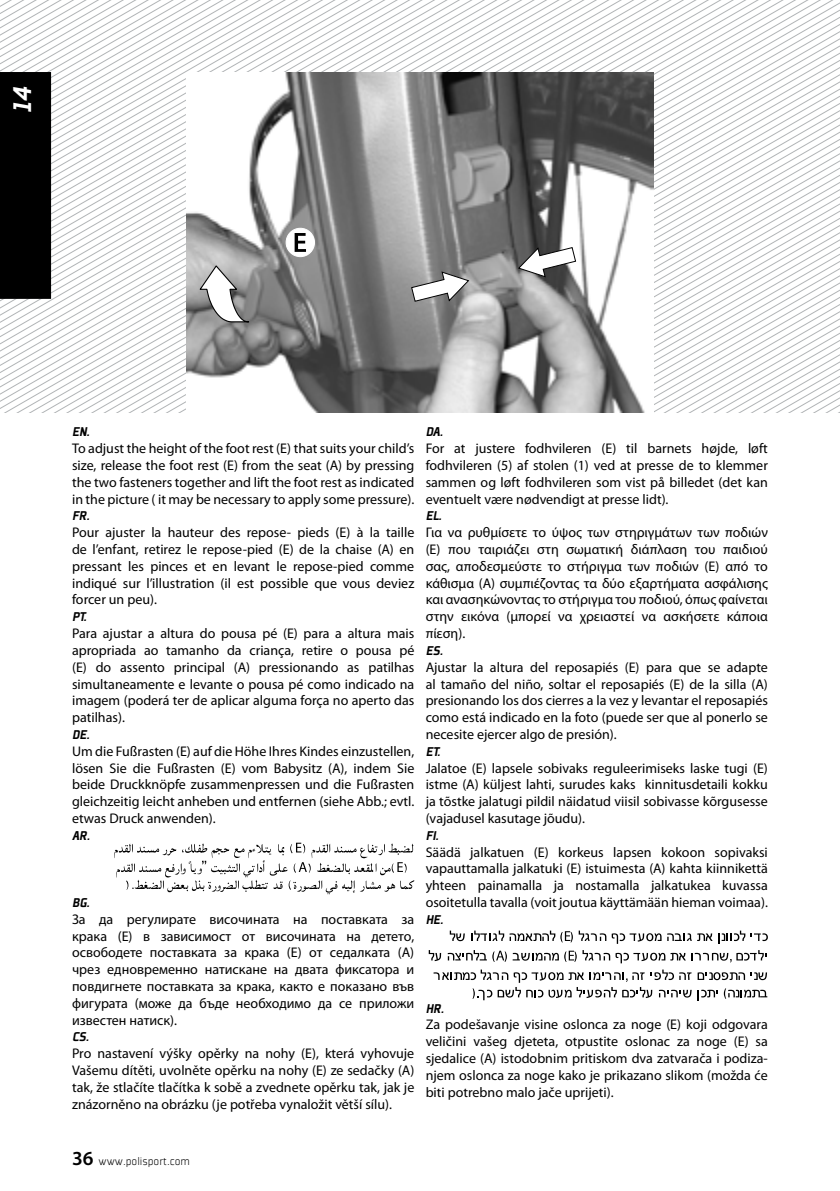
<style>
.page{position:relative;width:840px;height:1191px;background:#fff}
.page>*{position:absolute;margin:0;border:0;box-sizing:border-box;transform-origin:0 0}
.t1{font:28px "Plexes Black Italic Pro";color:#fff}
.t2{font:14px/16.8px "Myriad Pro";color:#000;text-align:justify}
.t3{font:14px "Plexes Black Italic Pro";letter-spacing:-.01em;color:#000}
.t4{font:12px "Plexes Light Pro";color:#000}
.s1{font-family:"Myriad Pro";font-weight:600;font-size:20px}
</style>
<div class="page">
<svg style="left:114px;top:842px;width:300px;height:52px"></svg>
<svg style="left:578px;top:930px;width:189px;height:14px"></svg>
<svg style="left:471px;top:930px;width:101px;height:12px"></svg>
<svg style="left:449px;top:930px;width:15px;height:11px"></svg>
<svg style="left:691px;top:950px;width:75px;height:12px"></svg>
<svg style="left:582px;top:950px;width:103px;height:13px"></svg>
<svg style="left:564px;top:950px;width:12px;height:12px"></svg>
<svg style="left:512px;top:953px;width:46px;height:7px"></svg>
<svg style="left:492px;top:950px;width:14px;height:12px"></svg>
<svg style="left:447px;top:950px;width:39px;height:10px"></svg>
<svg style="left:428px;top:950px;width:13px;height:11px"></svg>
<svg style="left:750px;top:972px;width:16px;height:8px"></svg>
<svg style="left:697px;top:972px;width:47px;height:8px"></svg>
<svg style="left:723px;top:988px;width:43px;height:10px"></svg>
<svg style="left:697px;top:989px;width:20px;height:11px"></svg>
<svg style="left:433px;top:969px;width:258px;height:31px"></svg>
<svg style="left:0;top:0;width:839px;height:412px"></svg>
<img style="left:186px;top:72px;width:467px;height:340px">
<div style="left:0;top:72px;width:51px;height:227px;background:#000"></div>
<div style="left:286px;top:228px;width:28px;height:29px;background:#fff;border-radius:50%"></div>
<div style="left:285px;top:228px;width:30px;height:29px;border:1px solid #fff;border-radius:50%"></div>
<svg style="left:294px;top:233px;width:12px;height:19px"></svg>
<svg style="left:410px;top:271px;width:59px;height:31px"></svg>
<svg style="left:517px;top:246px;width:59px;height:32px"></svg>
<svg style="left:198px;top:264px;width:52px;height:59px"></svg>
<h1 class="t1" style="left:4px;top:113px;width:28px;rotate:-90deg">14</h1>
<p class="t3" style="left:72px;top:423px;width:19px">EN.</p>
<p class="t2" style="left:72px;top:440px;width:343px">To adjust the height of the foot rest (E) that suits your child’s size, release the foot rest (E) from the seat (A) by pressing the two fasteners together and lift the foot rest as indicated in the picture ( it may be necessary to apply some pressure).</p>
<p class="t3" style="left:72px;top:507px;width:19px">FR.</p>
<p class="t2" style="left:72px;top:524px;width:343px">Pour ajuster la hauteur des repose- pieds (E) à la taille de l’enfant, retirez le repose-pied (E) de la chaise (A) en pressant les pinces et en levant le repose-pied comme indiqué sur l’illustration (il est possible que vous deviez forcer un peu).</p>
<p class="t3" style="left:72px;top:607px;width:16px">PT.</p>
<p class="t2" style="left:72px;top:625px;width:343px">Para ajustar a altura do pousa pé (E) para a altura mais apropriada ao tamanho da criança, retire o pousa pé (E) do assento principal (A) pressionando as patilhas simultaneamente e levante o pousa pé como indicado na imagem (poderá ter de aplicar alguma força no aperto das patilhas).</p>
<p class="t3" style="left:72px;top:725px;width:19px">DE.</p>
<p class="t2" style="left:72px;top:742px;width:343px">Um die Fußrasten (E) auf die Höhe Ihres Kindes einzustellen, lösen Sie die Fußrasten (E) vom Babysitz (A), indem Sie beide Druckknöpfe zusammenpressen und die Fußrasten gleichzeitig leicht anheben und entfernen (siehe Abb.; evtl. etwas Druck anwenden).</p>
<p class="t3" style="left:72px;top:826px;width:19px">AR.</p>
<p class="t3" style="left:72px;top:893px;width:19px">BG.</p>
<p class="t2" style="left:72px;top:910px;width:343px">За да регулирате височината на поставката за крака (Е) в зависимост от височината на детето, освободете поставката за крака (Е) от седалката (А) чрез едновременно натискане на двата фиксатора и повдигнете поставката за крака, както е показано във фигурата (може да бъде необходимо да се приложи известен натиск).</p>
<p class="t3" style="left:72px;top:1027px;width:18px">CS.</p>
<p class="t2" style="left:72px;top:1045px;width:343px">Pro nastavení výšky opěrky na nohy (E), která vyhovuje Vašemu dítěti, uvolněte opěrku na nohy (E) ze sedačky (A) tak, že stlačíte tlačítka k sobě a zvednete opěrku tak, jak je znázorněno na obrázku (je potřeba vynaložit větší sílu).</p>
<p class="t3" style="left:425px;top:423px;width:19px">DA.</p>
<p class="t2" style="left:425px;top:440px;width:343px">For at justere fodhvileren (E) til barnets højde, løft fodhvileren (5) af stolen (1) ved at presse de to klemmer sammen og løft fodhvileren som vist på billedet (det kan eventuelt være nødvendigt at presse lidt).</p>
<p class="t3" style="left:425px;top:507px;width:18px">EL.</p>
<p class="t2" style="left:425px;top:524px;width:343px">Για να ρυθμίσετε το ύψος των στηριγμάτων των ποδιών (Ε) που ταιριάζει στη σωματική διάπλαση του παιδιού σας, αποδεσμεύστε το στήριγμα των ποδιών (E) από το κάθισμα (A) συμπιέζοντας τα δύο εξαρτήματα ασφάλισης και ανασηκώνοντας το στήριγμα του ποδιού, όπως φαίνεται στην εικόνα (μπορεί να χρειαστεί να ασκήσετε κάποια πίεση).</p>
<p class="t3" style="left:425px;top:641px;width:19px">ES.</p>
<p class="t2" style="left:425px;top:658px;width:343px">Ajustar la altura del reposapiés (E) para que se adapte al tamaño del niño, soltar el reposapiés (E) de la silla (A) presionando los dos cierres a la vez y levantar el reposapiés como está indicado en la foto (puede ser que al ponerlo se necesite ejercer algo de presión).</p>
<p class="t3" style="left:425px;top:742px;width:16px">ET.</p>
<p class="t2" style="left:425px;top:759px;width:343px">Jalatoe (E) lapsele sobivaks reguleerimiseks laske tugi (E) istme (A) küljest lahti, surudes kaks kinnitusdetaili kokku ja tõstke jalatugi pildil näidatud viisil sobivasse kõrgusesse (vajadusel kasutage jõudu).</p>
<p class="t3" style="left:425px;top:826px;width:15px">FI.</p>
<p class="t2" style="left:425px;top:843px;width:343px">Säädä jalkatuen (E) korkeus lapsen kokoon sopivaksi vapauttamalla jalkatuki (E) istuimesta (A) kahta kiinnikettä yhteen painamalla ja nostamalla jalkatukea kuvassa osoitetulla tavalla (voit joutua käyttämään hieman voimaa).</p>
<p class="t3" style="left:425px;top:910px;width:19px">HE.</p>
<p class="t3" style="left:425px;top:999px;width:20px">HR.</p>
<p class="t2" style="left:425px;top:1016px;width:343px">Za podešavanje visine oslonca za noge (E) koji odgovara veličini vašeg djeteta, otpustite oslonac za noge (E) sa sjedalice (A) istodobnim pritiskom dva zatvarača i podiza&shy;njem oslonca za noge kako je prikazano slikom (možda će biti potrebno malo jače uprijeti).</p>
<p class="t4" style="left:72px;top:1153px;width:119px"><span class="s1">36</span> www.polisport.com</p>
</div>
